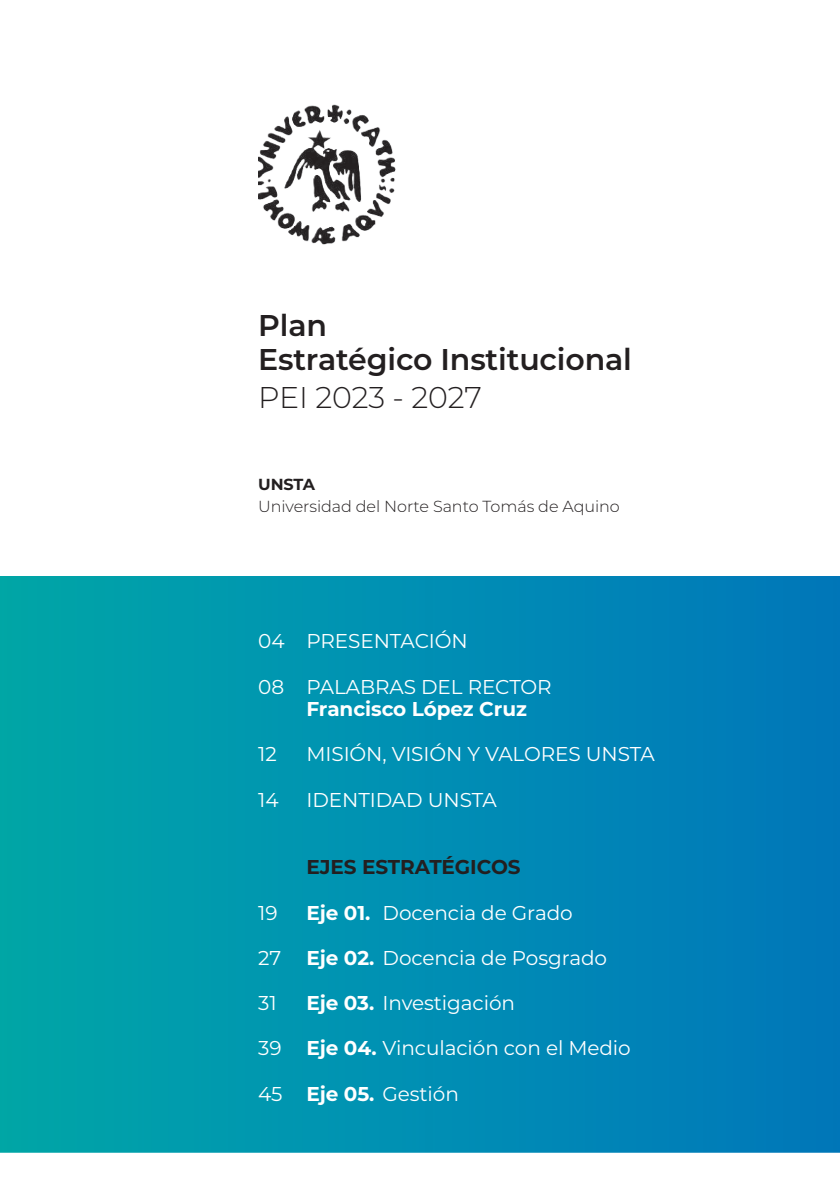
<style>
.page{position:relative;width:840px;height:1191px;background:#fff}
.page>*{position:absolute;margin:0;border:0;box-sizing:border-box;transform-origin:0 0}
.t1{font:600 30px/34px "Montserrat";letter-spacing:-.005em;color:#231f20}
.t2{font:300 30px "Montserrat";letter-spacing:-.005em;color:#231f20}
.t3{font:20px "Montserrat";letter-spacing:-.005em;color:#fff}
.t4{font:700 20px "Montserrat";letter-spacing:-.005em;color:#fff}
.t5{font:700 20px "Montserrat";letter-spacing:-.005em;color:#231f20}
.t6{font:300 16px "Montserrat";letter-spacing:-.005em;color:#231f20}
.t7{font:700 16px "Montserrat";letter-spacing:-.01em;color:#231f20}
.s1{font-weight:700}
</style>
<div class="page">
<img style="left:0;top:576px;width:839px;height:576px">
<img style="left:258px;top:104px;width:138px;height:141px">
<h1 class="t1" style="left:258px;top:307px;width:375px">Plan<br>Estratégico Institucional</h1>
<h1 class="t2" style="left:258px;top:377px;width:225px">PEI 2023 - 2027</h1>
<p class="t7" style="left:258px;top:473px;width:58px">UNSTA</p>
<p class="t6" style="left:258px;top:495px;width:363px">Universidad del Norte Santo Tomás de Aquino</p>
<p class="t3" style="left:258px;top:627px;width:28px">04</p>
<p class="t3" style="left:258px;top:672px;width:27px">08</p>
<p class="t3" style="left:258px;top:740px;width:20px">12</p>
<p class="t3" style="left:258px;top:785px;width:22px">14</p>
<p class="t3" style="left:258px;top:898px;width:21px">19</p>
<p class="t3" style="left:258px;top:944px;width:24px">27</p>
<p class="t3" style="left:258px;top:989px;width:20px">31</p>
<p class="t3" style="left:258px;top:1034px;width:25px">39</p>
<p class="t3" style="left:258px;top:1079px;width:26px">45</p>
<p class="t3" style="left:306px;top:627px;width:163px">PRESENTACIÓN</p>
<p class="t3" style="left:306px;top:672px;width:246px">PALABRAS DEL RECTOR</p>
<p class="t4" style="left:306px;top:694px;width:222px">Francisco López Cruz</p>
<p class="t3" style="left:306px;top:740px;width:349px">MISIÓN, VISIÓN Y VALORES UNSTA</p>
<p class="t3" style="left:306px;top:785px;width:192px">IDENTIDAD UNSTA</p>
<p class="t5" style="left:306px;top:853px;width:215px">EJES ESTRATÉGICOS</p>
<p class="t3" style="left:306px;top:898px;width:267px"><span class="s1">Eje 01.</span> Docencia de Grado</p>
<p class="t3" style="left:306px;top:944px;width:302px"><span class="s1">Eje 02.</span> Docencia de Posgrado</p>
<p class="t3" style="left:306px;top:989px;width:210px"><span class="s1">Eje 03.</span> Investigación</p>
<p class="t3" style="left:306px;top:1034px;width:325px"><span class="s1">Eje 04.</span> Vinculación con el Medio</p>
<p class="t3" style="left:306px;top:1079px;width:154px"><span class="s1">Eje 05.</span> Gestión</p>
</div>
